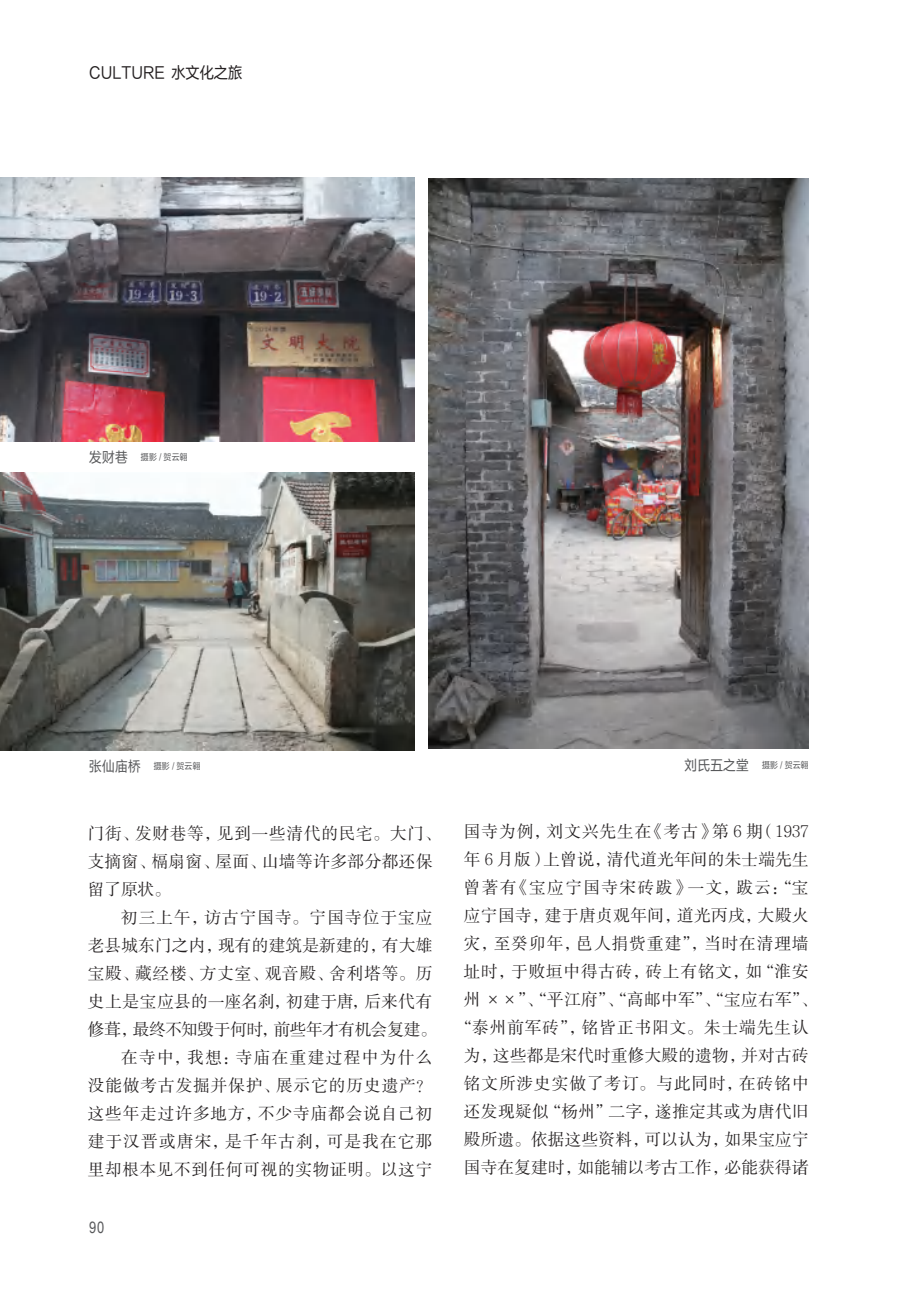
<style>
.page{position:relative;width:898px;height:1290px;background:#fff}
.page>*{position:absolute;margin:0;border:0;box-sizing:border-box;transform-origin:0 0}
.t1{font:16.62px/28px "FZSSK GBK1 0";letter-spacing:.04em;color:#231f20}
.t2{font:15.75px "FZLTHK GBK1 0";color:#231f20;scale:.9 1}
.t3{font:15.75px "Arial Narrow";color:#57585a}
.t4{font:8.75px "FZLTHK GBK1 0";letter-spacing:.025em;color:#57585a;scale:.9 1}
.s1{font-size:14px}
</style>
<div class="page">
<img style="left:429px;top:179px;width:380px;height:570px">
<img style="left:0;top:177px;width:415px;height:264px">
<img style="left:0;top:472px;width:415px;height:278px">
<p class="t2" style="left:89px;top:64px;width:171px">CULTURE 水文化之旅</p>
<p class="t4" style="left:89px;top:452px;width:111px"><span class="s1">发财巷</span> 摄影 / 贺云翱</p>
<p class="t4" style="left:89px;top:761px;width:125px"><span class="s1">张仙庙桥</span> 摄影 / 贺云翱</p>
<p class="t4" style="left:684px;top:760px;width:139px"><span class="s1">刘氏五之堂</span> 摄影 / 贺云翱</p>
<p class="t1" style="left:88px;top:819px;width:355px">门街、发财巷等，见到一些清代的民宅。大门、支摘窗、槅扇窗、屋面、山墙等许多部分都还保留了原状。</p>
<p class="t1" style="left:88px;top:903px;width:350px;text-align:right">初三上午，访古宁国寺。宁国寺位于宝应<br>老县城东门之内，现有的建筑是新建的，有大雄宝殿、藏经楼、方丈室、观音殿、舍利塔等。历史上是宝应县的一座名刹，初建于唐，后来代有修葺，最终不知毁于何时，前些年才有机会复建。在寺中，我想：寺庙在重建过程中为什么<br>没能做考古发掘并保护、展示它的历史遗产？这些年走过许多地方，不少寺庙都会说自己初建于汉晋或唐宋，是千年古刹，可是我在它那里却根本见不到任何可视的实物证明。以这宁</p>
<p class="t3" style="left:89px;top:1216px;width:17px">90</p>
<p class="t1" style="left:456px;top:818px;width:363px;text-align:center">国寺为例，刘文兴先生在《考古》第 6 期（1937年 6 月版）上曾说，清代道光年间的朱士端先生曾著有《宝应宁国寺宋砖跋》一文，跋云：“宝应宁国寺，建于唐贞观年间，道光丙戌，大殿火灾，至癸卯年，邑人捐赀重建”，当时在清理墙址时，于败垣中得古砖，砖上有铭文，如“淮安州 ××”、“平江府”、“高邮中军”、“宝应右军”、“泰州前军砖”，铭皆正书阳文。朱士端先生认为，这些都是宋代时重修大殿的遗物，并对古砖铭文所涉史实做了考订。与此同时，在砖铭中还发现疑似“杨州”二字，遂推定其或为唐代旧殿所遗。依据这些资料，可以认为，如果宝应宁国寺在复建时，如能辅以考古工作，必能获得诸</p>
</div>
